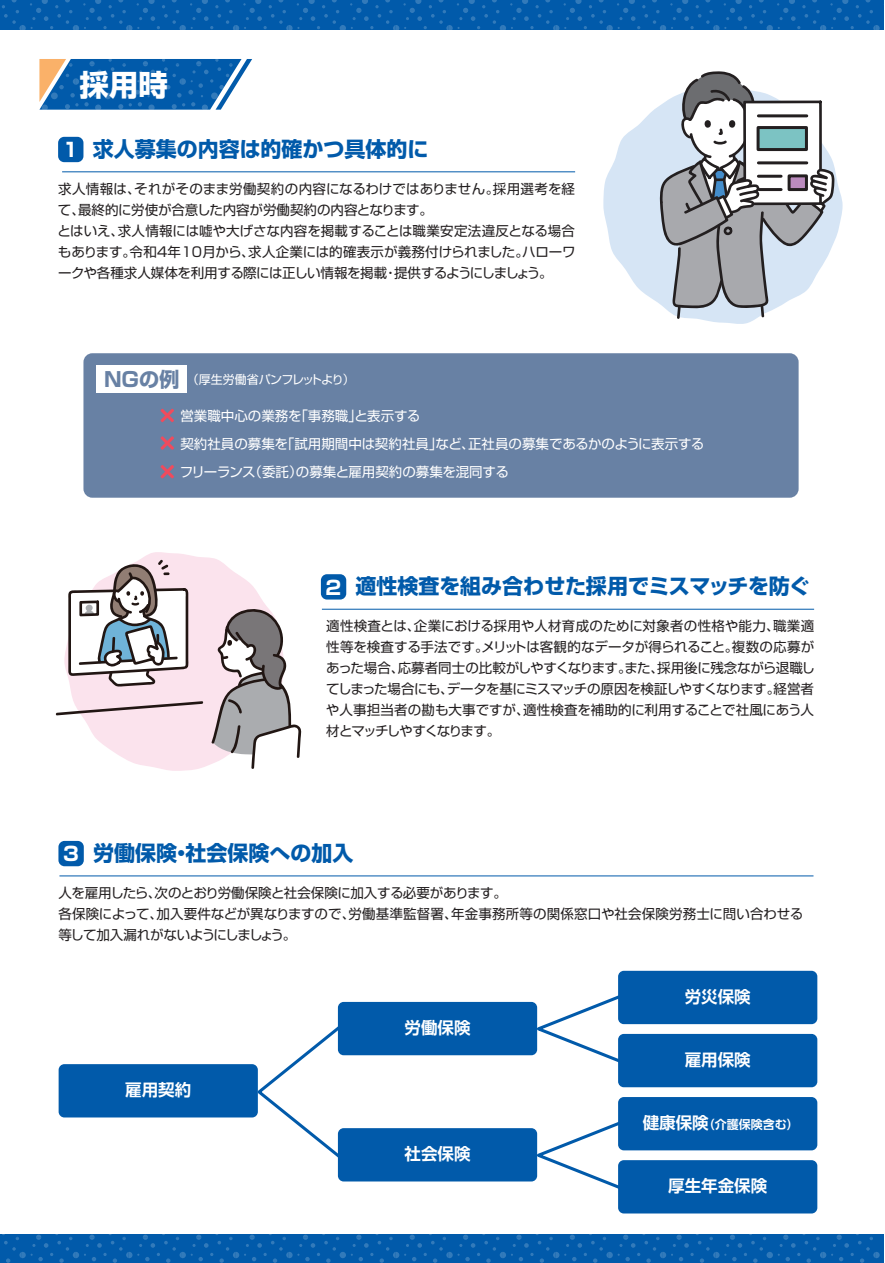
<style>
.page{position:relative;width:885px;height:1263px;background:#fff}
.page>*{position:absolute;margin:0;border:0;box-sizing:border-box;transform-origin:0 0}
.t1{font:700 29.55px "Shin Go Pro";color:#fff}
.t2{font:700 21px "Shin Go Pro";color:#015aaa}
.t3{font:700 20.25px "Shin Go Pro";color:#6881a4}
.t4{font:700 19.35px "Shin Go Pro";color:#fff}
.t5{font:700 16.5px "UD Shin Go Pro De";color:#fff}
.t6{font:13.5px/21px "Shin Go Pro";letter-spacing:-.005em;color:#231f20}
.t7{font:13.5px/28.7px "Shin Go Pro";color:#fff}
.t8{font:12px "Shin Go Pro";letter-spacing:-.06em;color:#fff}
.t9{font:700 12px "UD Shin Go Pro De";color:#fff}
.s1{font-size:16.5px}
</style>
<div class="page">
<svg style="left:603px;top:106px;width:239px;height:218px;fill:#d6e5f5"></svg>
<svg style="left:64px;top:552px;width:204px;height:219px;fill:#fbe3ed"></svg>
<svg style="left:0;top:0;width:884px;height:29px;background:#055dab"></svg>
<div style="left:83px;top:353px;width:715px;height:145px;background:#6881a4;border-radius:9px"></div>
<div style="left:58px;top:841px;width:26px;height:25px;background:#015aaa;border-radius:6px"></div>
<hr style="left:59px;top:875px;width:754px;height:1px;background:#015aaa">
<div style="left:321px;top:574px;width:25px;height:25px;background:#015aaa;border-radius:6px"></div>
<hr style="left:322px;top:609px;width:492px;height:1px;background:#015aaa">
<div style="left:58px;top:137px;width:25px;height:25px;background:#015aaa;border-radius:6px"></div>
<hr style="left:62px;top:171px;width:513px;height:1px;background:#015aaa">
<svg style="left:39px;top:59px;width:213px;height:51px;background:#3276b2"></svg>
<div style="left:96px;top:365px;width:90px;height:27px;background:#fff"></div>
<svg style="left:160px;top:409px;width:14px;height:13px"></svg>
<svg style="left:160px;top:436px;width:14px;height:14px"></svg>
<svg style="left:160px;top:465px;width:14px;height:13px"></svg>
<svg style="left:55px;top:701px;width:148px;height:14px;background:#d2c0c6"></svg>
<svg style="left:211px;top:608px;width:91px;height:161px"></svg>
<svg style="left:68px;top:560px;width:120px;height:127px"></svg>
<svg style="left:659px;top:71px;width:175px;height:248px"></svg>
<hr style="left:758px;top:114px;width:48px;height:3px;background:#231f20">
<div style="left:756px;top:126px;width:51px;height:25px;background:#7cc3c3;border:3px solid #231f20"></div>
<div style="left:787px;top:174px;width:20px;height:17px;background:#bb8bbe;border:3px solid #231f20"></div>
<hr style="left:758px;top:161px;width:48px;height:3px;background:#231f20">
<hr style="left:758px;top:175px;width:23px;height:3px;background:#231f20">
<hr style="left:759px;top:188px;width:22px;height:3px;background:#231f20">
<svg style="left:0;top:1234px;width:884px;height:29px;background:#055dab"></svg>
<div style="left:59px;top:1064px;width:199px;height:53px;background:#015aaa;border-radius:6px"></div>
<div style="left:338px;top:1002px;width:199px;height:53px;background:#015aaa;border-radius:6px"></div>
<div style="left:618px;top:971px;width:199px;height:53px;background:#015aaa;border-radius:6px"></div>
<div style="left:618px;top:1034px;width:199px;height:53px;background:#015aaa;border-radius:6px"></div>
<div style="left:618px;top:1097px;width:199px;height:53px;background:#015aaa;border-radius:6px"></div>
<div style="left:618px;top:1160px;width:199px;height:53px;background:#015aaa;border-radius:6px"></div>
<div style="left:338px;top:1128px;width:199px;height:53px;background:#015aaa;border-radius:6px"></div>
<svg style="left:254px;top:1022px;width:91px;height:140px"></svg>
<svg style="left:530px;top:1118px;width:95px;height:74px"></svg>
<svg style="left:530px;top:992px;width:95px;height:74px"></svg>
<h1 class="t1" style="left:79px;top:61px;width:90px">採用時</h1>
<h2 class="t2" style="left:93px;top:132px;width:337px">求人募集の内容は的確かつ具体的に</h2>
<p class="t6" style="left:57px;top:177px;width:519px">求人情報は、それがそのまま労働契約の内容になるわけではありません。採用選考を経て、最終的に労使が合意した内容が労働契約の内容となります。<br>とはいえ、求人情報には嘘や大げさな内容を掲載することは職業安定法違反となる場合もあります。令和4年10月から、求人企業には的確表示が義務付けられました。ハローワークや各種求人媒体を利用する際には正しい情報を掲載・提供するようにしましょう。</p>
<h3 class="t4" style="left:63px;top:134px;width:17px">1</h3>
<h3 class="t3" style="left:104px;top:363px;width:77px">NGの例</h3>
<p class="t8" style="left:187px;top:369px;width:169px">（厚生労働省パンフレットより）</p>
<p class="t7" style="left:180px;top:400px;width:241px">営業職中心の業務を「事務職」と表示する</p>
<p class="t7" style="left:180px;top:428px;width:526px">契約社員の募集を「試用期間中は契約社員」など、正社員の募集であるかのように表示するフリーランス（委託）の募集と雇用契約の募集を混同する</p>
<h2 class="t2" style="left:355px;top:570px;width:456px">適性検査を組み合わせた採用でミスマッチを防ぐ</h2>
<p class="t6" style="left:326px;top:614px;width:490px;text-align:justify">適性検査とは、企業における採用や人材育成のために対象者の性格や能力、職業適性等を検査する手法です。メリットは客観的なデータが得られること。複数の応募があった場合、応募者同士の比較がしやすくなります。また、採用後に残念ながら退職してしまった場合にも、データを基にミスマッチの原因を検証しやすくなります。経営者や人事担当者の勘も大事ですが、適性検査を補助的に利用することで社風にあう人材とマッチしやすくなります。</p>
<h3 class="t4" style="left:325px;top:572px;width:17px">2</h3>
<h2 class="t2" style="left:93px;top:836px;width:262px">労働保険・社会保険への加入</h2>
<p class="t6" style="left:58px;top:881px;width:746px">人を雇用したら、次のとおり労働保険と社会保険に加入する必要があります。<br>各保険によって、加入要件などが異なりますので、労働基準監督署、年金事務所等の関係窓口や社会保険労務士に問い合わせる等して加入漏れがないようにしましょう。</p>
<h3 class="t4" style="left:63px;top:838px;width:17px">3</h3>
<p class="t5" style="left:125px;top:1076px;width:67px">雇用契約</p>
<p class="t5" style="left:404px;top:1014px;width:67px">労働保険</p>
<p class="t5" style="left:404px;top:1140px;width:67px">社会保険</p>
<p class="t5" style="left:684px;top:983px;width:67px">労災保険</p>
<p class="t5" style="left:684px;top:1046px;width:67px">雇用保険</p>
<p class="t9" style="left:642px;top:1115px;width:157px"><span class="s1">健康保険</span>（介護保険含む）</p>
<p class="t5" style="left:668px;top:1172px;width:100px">厚生年金保険</p>
</div>
